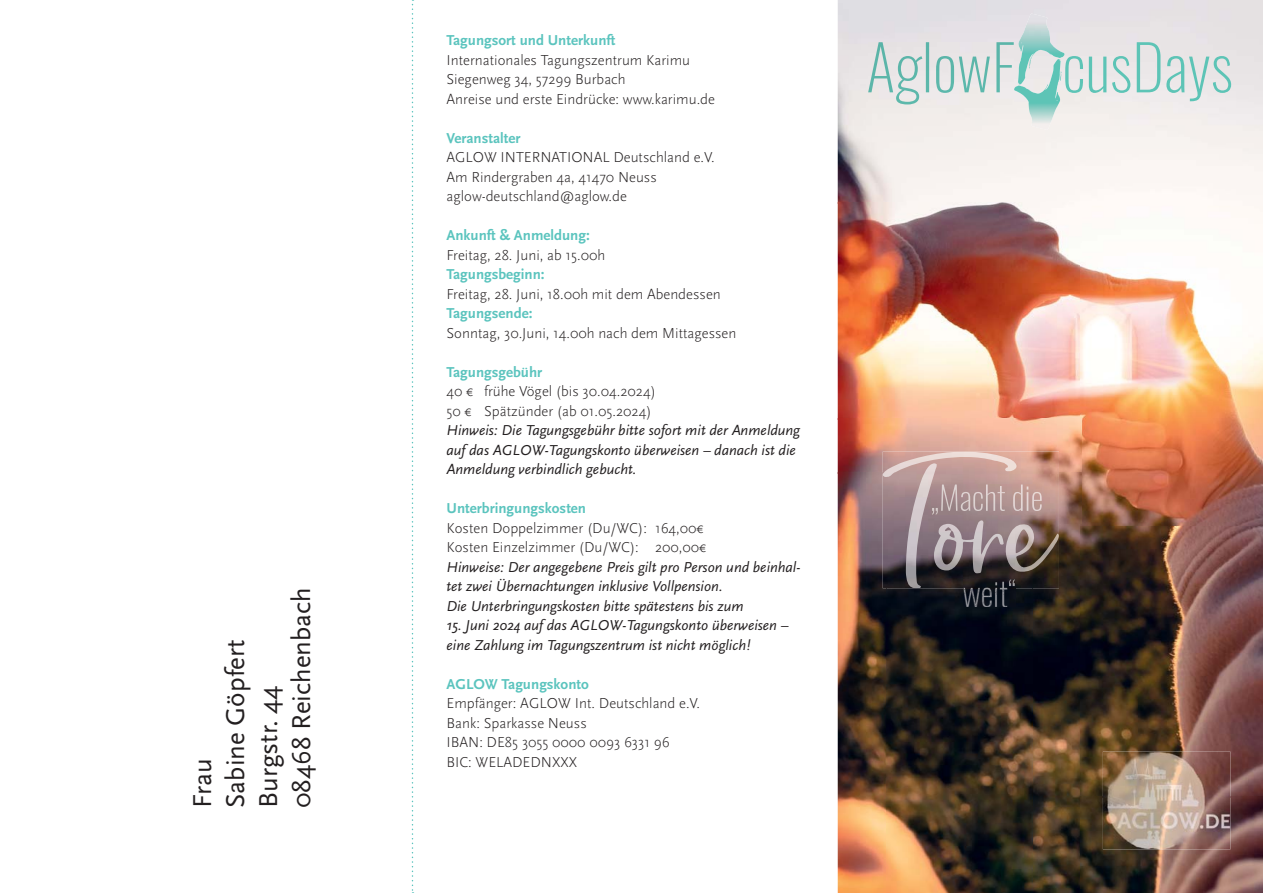
<style>
.page{position:relative;width:1263px;height:893px;background:#fff}
.page>*{position:absolute;margin:0;border:0;box-sizing:border-box;transform-origin:0 0}
.t1{font:200 61.95px "Oswald";color:#5dc4b6}
.t2{font:200 32.55px "Oswald";color:#9a9b9e}
.t3{font:27px/33px "Scala Sans OT";color:#231f20}
.t4{font:300 15px/19.5px "Scala Sans OT";color:#231f20}
.t5{font:italic 15px/19.5px "Scala Sans OT";color:#231f20}
.t6{font:700 15px "Scala Sans OT";color:#5bc4be}
.s1{color:#a29fa0}
.s2{color:#9b9b9f}
</style>
<div class="page">
<svg style="left:412px;top:0;width:1px;height:893px"></svg>
<img style="left:838px;top:0;width:243px;height:473px">
<img style="left:1081px;top:0;width:182px;height:893px">
<img style="left:838px;top:473px;width:48px;height:420px">
<img style="left:1032px;top:473px;width:49px;height:420px">
<img style="left:886px;top:588px;width:146px;height:305px">
<img style="left:1103px;top:752px;width:127px;height:97px">
<img style="left:868px;top:42px;width:146px;height:62px">
<img style="left:1014px;top:59px;width:47px;height:71px">
<img style="left:1018px;top:14px;width:46px;height:70px">
<svg style="left:1029px;top:59px;width:2px;height:10px"></svg>
<img style="left:883px;top:452px;width:176px;height:136px">
<img style="left:932px;top:484px;width:110px;height:30px">
<img style="left:963px;top:588px;width:52px;height:19px">
<img style="left:963px;top:579px;width:52px;height:9px">
<h3 class="t3" style="left:186px;top:808px;width:222px;rotate:-90deg">Frau<br>Sabine Göpfert<br>Burgstr. 44<br>08468 Reichenbach</h3>
<p class="t6" style="left:446px;top:31px;width:170px">Tagungsort und Unterkunft</p>
<p class="t4" style="left:446px;top:50px;width:270px">Internationales Tagungszentrum Karimu<br>Siegenweg 34, 57299 Burbach<br>Anreise und erste Eindrücke: www.karimu.de</p>
<p class="t6" style="left:446px;top:129px;width:76px">Veranstalter</p>
<p class="t4" style="left:446px;top:147px;width:270px">AGLOW INTERNATIONAL Deutschland e.V.<br>Am Rindergraben 4a, 41470 Neuss aglow-deutschland@aglow.de</p>
<p class="t6" style="left:446px;top:226px;width:145px">Ankunft &amp; Anmeldung:</p>
<p class="t4" style="left:446px;top:245px;width:160px">Freitag, 28. Juni, ab 15.00h</p>
<p class="t6" style="left:446px;top:265px;width:100px">Tagungsbeginn:</p>
<p class="t4" style="left:446px;top:284px;width:276px">Freitag, 28. Juni, 18.00h mit dem Abendessen</p>
<p class="t6" style="left:446px;top:304px;width:87px">Tagungsende:</p>
<p class="t4" style="left:446px;top:323px;width:291px">Sonntag, 30.Juni, 14.00h nach dem Mittagessen</p>
<p class="t6" style="left:446px;top:363px;width:97px">Tagungsgebühr</p>
<p class="t4" style="left:446px;top:381px;width:211px">40 € frühe Vögel (bis 30.04.2024)<br>50 € Spätzünder (ab 01.05.2024)</p>
<p class="t5" style="left:446px;top:420px;width:355px">Hinweis: Die Tagungsgebühr bitte sofort mit der Anmeldung auf das AGLOW-Tagungskonto überweisen – danach ist die<br>Anmeldung verbindlich gebucht.</p>
<p class="t6" style="left:446px;top:499px;width:141px">Unterbringungskosten</p>
<p class="t4" style="left:446px;top:518px;width:262px">Kosten Doppelzimmer (Du/WC): 164,00€<br>Kosten Einzelzimmer (Du/WC): 200,00€</p>
<p class="t5" style="left:446px;top:557px;width:356px">Hinweise: Der angegebene Preis gilt pro Person und beinhal&shy;tet zwei Übernachtungen inklusive Vollpension.<br>Die Unterbringungskosten bitte spätestens bis zum</p>
<p class="t5" style="left:446px;top:615px;width:343px">15. Juni 2024 auf das AGLOW-Tagungskonto überweisen – eine Zahlung im Tagungszentrum ist nicht möglich!</p>
<p class="t6" style="left:446px;top:675px;width:144px">AGLOW Tagungskonto</p>
<p class="t4" style="left:446px;top:693px;width:255px">Empfänger: AGLOW Int. Deutschland e.V.<br>Bank: Sparkasse Neuss<br>IBAN: DE85 3055 0000 0093 6331 96<br>BIC: WELADEDNXXX</p>
<h1 class="t1" style="left:1062px;top:18px;width:172px">cusDays</h1>
<h2 class="t2" style="left:962px;top:568px;width:47px"><span class="s1">w</span>e<span class="s2">i</span>t</h2>
</div>
